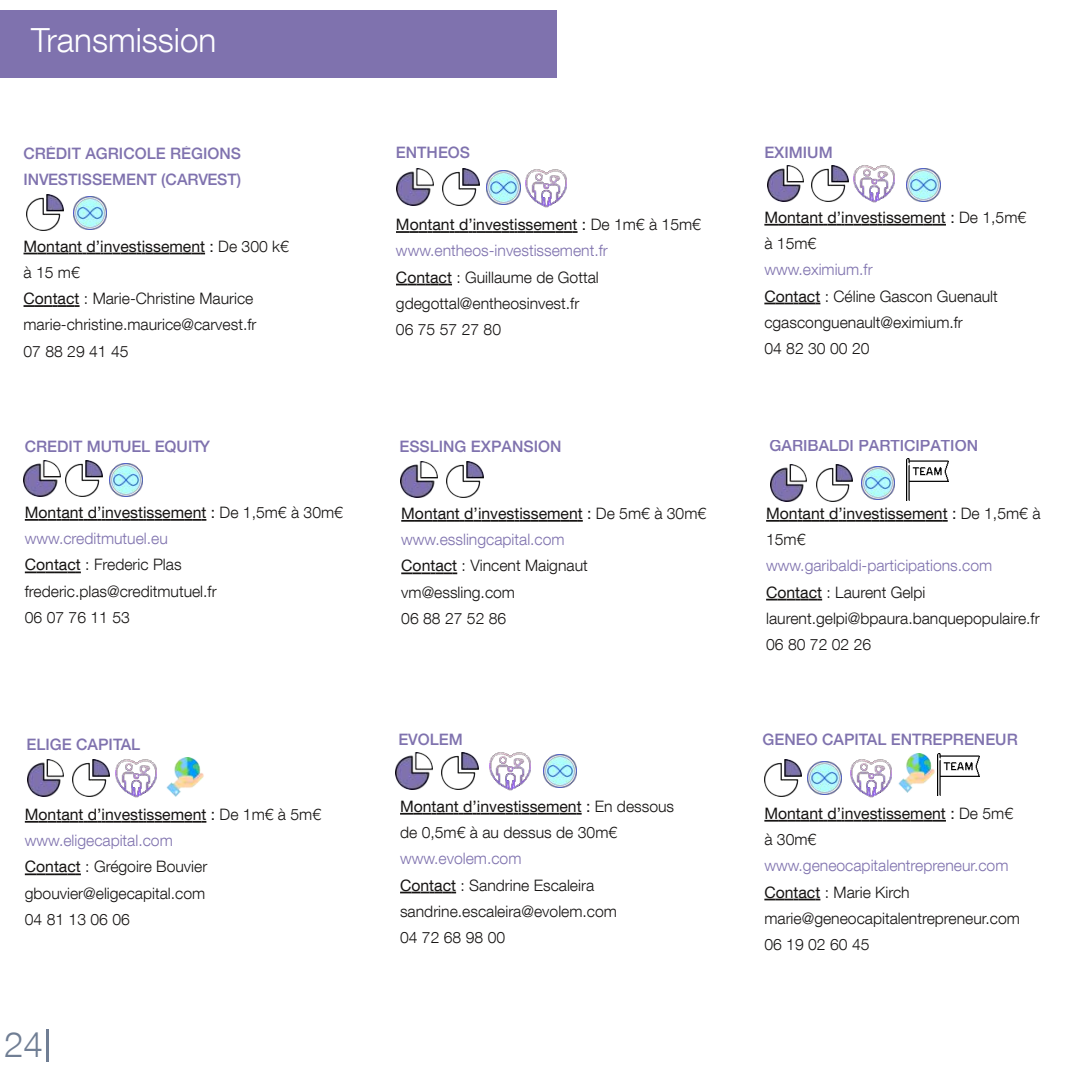
<style>
.page{position:relative;width:1067px;height:1067px;background:#fff}
.page>*{position:absolute;margin:0;border:0;box-sizing:border-box;transform-origin:0 0}
.t1{font:300 35px "Helvetica Neue";color:#707e94}
.t2{font:300 33.25px "Helvetica Neue";color:#fff}
.t3{font:300 15.75px/26.2px "Helvetica Neue";color:#161413}
.t4{font:500 15.75px/26.2px "Helvetica Neue";color:#7f72ae}
.t5{font:15.75px/26.2px "Helvetica Neue";color:#161413}
.s1{font-weight:400}
.s2{color:#7f72ae}
.s3{font-weight:300}
</style>
<div class="page">
<img style="left:27px;top:759px;width:37px;height:37px">
<img style="left:73px;top:759px;width:37px;height:37px">
<svg style="left:25px;top:821px;width:181px;height:1px"></svg>
<svg style="left:25px;top:873px;width:56px;height:2px"></svg>
<img style="left:115px;top:759px;width:41px;height:39px">
<img style="left:166px;top:757px;width:38px;height:39px">
<svg style="left:25px;top:519px;width:181px;height:2px"></svg>
<svg style="left:25px;top:571px;width:56px;height:2px"></svg>
<img style="left:109px;top:463px;width:34px;height:34px">
<img style="left:66px;top:460px;width:37px;height:37px">
<img style="left:24px;top:460px;width:36px;height:37px">
<svg style="left:24px;top:253px;width:181px;height:1px"></svg>
<svg style="left:24px;top:305px;width:56px;height:2px"></svg>
<img style="left:73px;top:196px;width:34px;height:34px">
<img style="left:27px;top:194px;width:36px;height:37px">
<img style="left:401px;top:461px;width:36px;height:37px">
<svg style="left:401px;top:520px;width:182px;height:1px"></svg>
<svg style="left:401px;top:572px;width:56px;height:2px"></svg>
<img style="left:446px;top:461px;width:37px;height:37px">
<img style="left:396px;top:752px;width:36px;height:37px">
<img style="left:442px;top:752px;width:36px;height:37px">
<svg style="left:400px;top:813px;width:181px;height:1px"></svg>
<svg style="left:400px;top:891px;width:56px;height:2px"></svg>
<img style="left:489px;top:752px;width:41px;height:39px">
<img style="left:543px;top:754px;width:33px;height:33px">
<img style="left:767px;top:165px;width:37px;height:37px">
<img style="left:811px;top:165px;width:37px;height:37px">
<svg style="left:764px;top:224px;width:182px;height:1px"></svg>
<svg style="left:764px;top:302px;width:56px;height:2px"></svg>
<img style="left:853px;top:165px;width:41px;height:38px">
<img style="left:906px;top:168px;width:34px;height:34px">
<img style="left:764px;top:759px;width:37px;height:37px">
<svg style="left:764px;top:820px;width:182px;height:1px"></svg>
<svg style="left:764px;top:898px;width:56px;height:2px"></svg>
<img style="left:808px;top:761px;width:33px;height:33px">
<img style="left:850px;top:759px;width:41px;height:39px">
<img style="left:898px;top:754px;width:37px;height:38px">
<img style="left:937px;top:754px;width:42px;height:42px">
<img style="left:816px;top:464px;width:36px;height:37px">
<img style="left:770px;top:464px;width:36px;height:37px">
<img style="left:861px;top:466px;width:33px;height:34px">
<img style="left:906px;top:459px;width:42px;height:42px">
<svg style="left:766px;top:520px;width:181px;height:1px"></svg>
<svg style="left:766px;top:598px;width:56px;height:2px"></svg>
<div style="left:0;top:10px;width:557px;height:68px;background:#7f72ae"></div>
<svg style="left:396px;top:231px;width:181px;height:2px"></svg>
<svg style="left:396px;top:284px;width:56px;height:1px"></svg>
<img style="left:487px;top:171px;width:33px;height:33px">
<img style="left:396px;top:168px;width:37px;height:37px">
<img style="left:442px;top:168px;width:37px;height:37px">
<img style="left:525px;top:169px;width:41px;height:39px">
<hr style="left:47px;top:1029px;width:2px;height:33px;background:#707e94">
<h2 class="t2" style="left:31px;top:17px;width:187px">Transmission</h2>
<p class="t4" style="left:24px;top:139px;width:219px">CRÉDIT AGRICOLE RÉGIONS<br>INVESTISSEMENT (CARVEST)</p>
<p class="t3" style="left:24px;top:232px;width:267px"><span class="s1">Montant d’investissement :</span> De 300 k€ à 15 m€<br><span class="s1">Contact</span> : Marie-Christine Maurice marie-christine.maurice@carvest.fr<br>07 88 29 41 45</p>
<p class="t4" style="left:25px;top:432px;width:187px">CRÉDIT MUTUEL EQUITY</p>
<p class="t3" style="left:25px;top:499px;width:320px"><span class="s1">Montant d’investissement :</span> De 1,5m€ à 30m€ <span class="s2">www.creditmutuel.eu<br></span><span class="s1">Contact</span> : Frederic Plas frederic.plas@creditmutuel.fr<br>06 07 76 11 53</p>
<p class="t4" style="left:27px;top:731px;width:115px">ELIGE CAPITAL</p>
<p class="t3" style="left:25px;top:800px;width:298px"><span class="s1">Montant d’investissement :</span> De 1m€ à 5m€ <span class="s2">www.eligecapital.com<br></span><span class="s1">Contact</span> : Grégoire Bouvier gbouvier@eligecapital.com<br>04 81 13 06 06</p>
<h1 class="t1" style="left:4px;top:1020px;width:40px">24</h1>
<p class="t4" style="left:396px;top:139px;width:76px">ENTHEOS</p>
<p class="t3" style="left:396px;top:211px;width:306px"><span class="s1">Montant d’investissement :</span> De 1m€ à 15m€ <span class="s2">www.entheos-investissement.fr<br></span><span class="s1">Contact</span> : Guillaume de Gottal gdegottal@entheosinvest.fr<br>06 75 57 27 80</p>
<p class="t4" style="left:399px;top:432px;width:163px">ESSLING EXPANSION</p>
<p class="t3" style="left:401px;top:499px;width:306px"><span class="s1">Montant d’investissement :</span> De 5m€ à 30m€ <span class="s2">www.esslingcapital.com<br></span><span class="s1">Contact</span> : Vincent Maignaut<br>vm@essling.com<br>06 88 27 52 86</p>
<p class="t4" style="left:398px;top:725px;width:66px">EVOLEM</p>
<p class="t3" style="left:400px;top:792px;width:275px"><span class="s1">Montant d’investissement :</span> En dessous de 0,5m€ à au dessus de 30m€</p>
<p class="t3" style="left:400px;top:845px;width:218px"><span class="s2">www.evolem.com<br></span><span class="s1">Contact</span> : Sandrine Escaleira sandrine.escaleira@evolem.com<br>04 72 68 98 00</p>
<p class="t4" style="left:764px;top:139px;width:70px">EXIMIUM</p>
<p class="t5" style="left:764px;top:204px;width:263px">Montant d’investissement : <span class="s3">De 1,5m€ à 15m€</span></p>
<p class="t3" style="left:764px;top:256px;width:235px"><span class="s2">www.eximium.fr<br></span><span class="s1">Contact</span> : Céline Gascon Guenault cgasconguenault@eximium.fr<br>04 82 30 00 20</p>
<p class="t4" style="left:769px;top:432px;width:210px">GARIBALDI PARTICIPATION</p>
<p class="t5" style="left:766px;top:499px;width:276px">Montant d’investissement : <span class="s3">De 1,5m€ à<br>15m€</span></p>
<p class="t3" style="left:766px;top:552px;width:275px"><span class="s2">www.garibaldi-participations.com<br></span><span class="s1">Contact</span> : Laurent Gelpi laurent.gelpi@bpaura.banquepopulaire.fr<br>06 80 72 02 26</p>
<p class="t4" style="left:762px;top:725px;width:257px">GENEO CAPITAL ENTREPRENEUR</p>
<p class="t5" style="left:764px;top:799px;width:250px">Montant d’investissement : <span class="s3">De 5m€ à 30m€</span></p>
<p class="t3" style="left:764px;top:852px;width:257px"><span class="s2">www.geneocapitalentrepreneur.com<br></span><span class="s1">Contact</span> : Marie Kirch marie@geneocapitalentrepreneur.com<br>06 19 02 60 45</p>
</div>
